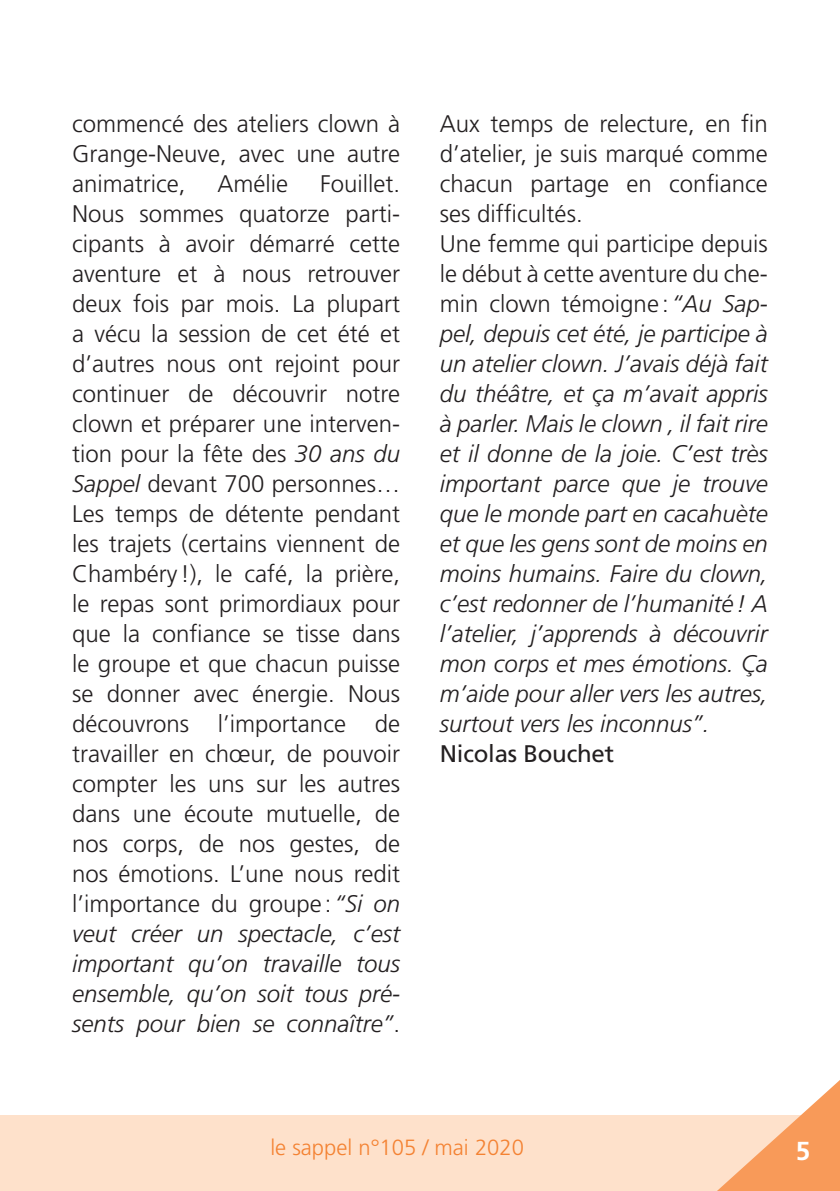
<style>
.page{position:relative;width:840px;height:1191px;background:#fff}
.page>*{position:absolute;margin:0;border:0;box-sizing:border-box;transform-origin:0 0}
.t1{font:700 26px "Frutiger";color:#fff}
.t2{font:300 24px/30px "Frutiger";color:#231f20;text-align:justify}
.t3{font:italic 300 24px/30px "Frutiger";color:#231f20;text-align:justify}
.t4{font:24px "Frutiger";letter-spacing:-.01em;color:#231f20}
.t5{font:300 22px "Frutiger";color:#f48232}
.s1{font-style:italic}
.s2{font-style:normal}
</style>
<div class="page">
<div style="left:0;top:1115px;width:839px;height:76px;background:#fee1cb"></div>
<svg style="left:717px;top:1081px;width:122px;height:110px"></svg>
<p class="t2" style="left:72px;top:109px;width:329px">commencé des ateliers clown à Grange-Neuve, avec une autre animatrice,</p>
<p class="t2" style="left:72px;top:169px;width:329px;text-indent:248px">Fouillet.<br>Nous sommes quatorze parti&shy;cipants à avoir démarré cette aventure et à nous retrouver deux fois par mois. La plupart a vécu la session de cet été et d’autres nous ont rejoint pour continuer de découvrir notre clown et préparer une interven&shy;tion pour la fête des <span class="s1">30 ans du Sappel</span> devant 700 personnes… Les temps de détente pendant les trajets (certains viennent de Chambéry !), le café, la prière, le repas sont primordiaux pour que la confiance se tisse dans le groupe et que chacun puisse se donner avec énergie. Nous découvrons l’importance de travailler en chœur, de pouvoir compter les uns sur les autres dans une écoute mutuelle, de nos corps, de nos gestes, de nos émotions. L’une nous redit l’importance du groupe: <span class="s1">“Si on veut créer un spectacle, c’est important qu’on travaille tous ensemble, qu’on soit tous pré&shy;sents pour bien se connaître”</span>.</p>
<p class="t2" style="left:217px;top:169px;width:72px">Amélie</p>
<p class="t2" style="left:439px;top:109px;width:329px">Aux temps de relecture, en fin d’atelier, je suis marqué comme chacun partage en confiance ses difficultés.</p>
<p class="t3" style="left:439px;top:229px;width:329px"><span class="s2">Une femme qui participe depuis le début à cette aventure du che&shy;min clown témoigne:</span> “Au Sap&shy;pel, depuis cet été, je participe à un atelier clown. J’avais déjà fait du théâtre, et ça m’avait appris à parler. Mais le clown , il fait rire et il donne de la joie. C’est très important parce que je trouve que le monde part en cacahuète et que les gens sont de moins en moins humains. Faire du clown, c’est redonner de l’humanité! A l’atelier, j’apprends à découvrir mon corps et mes émotions. Ça m’aide pour aller vers les autres, surtout vers les inconnus”.</p>
<p class="t4" style="left:439px;top:740px;width:175px">Nicolas Bouchet</p>
<p class="t5" style="left:270px;top:1134px;width:255px">le sappel n°105 / mai 2020</p>
<p class="t1" style="left:795px;top:1135px;width:16px">5</p>
</div>
